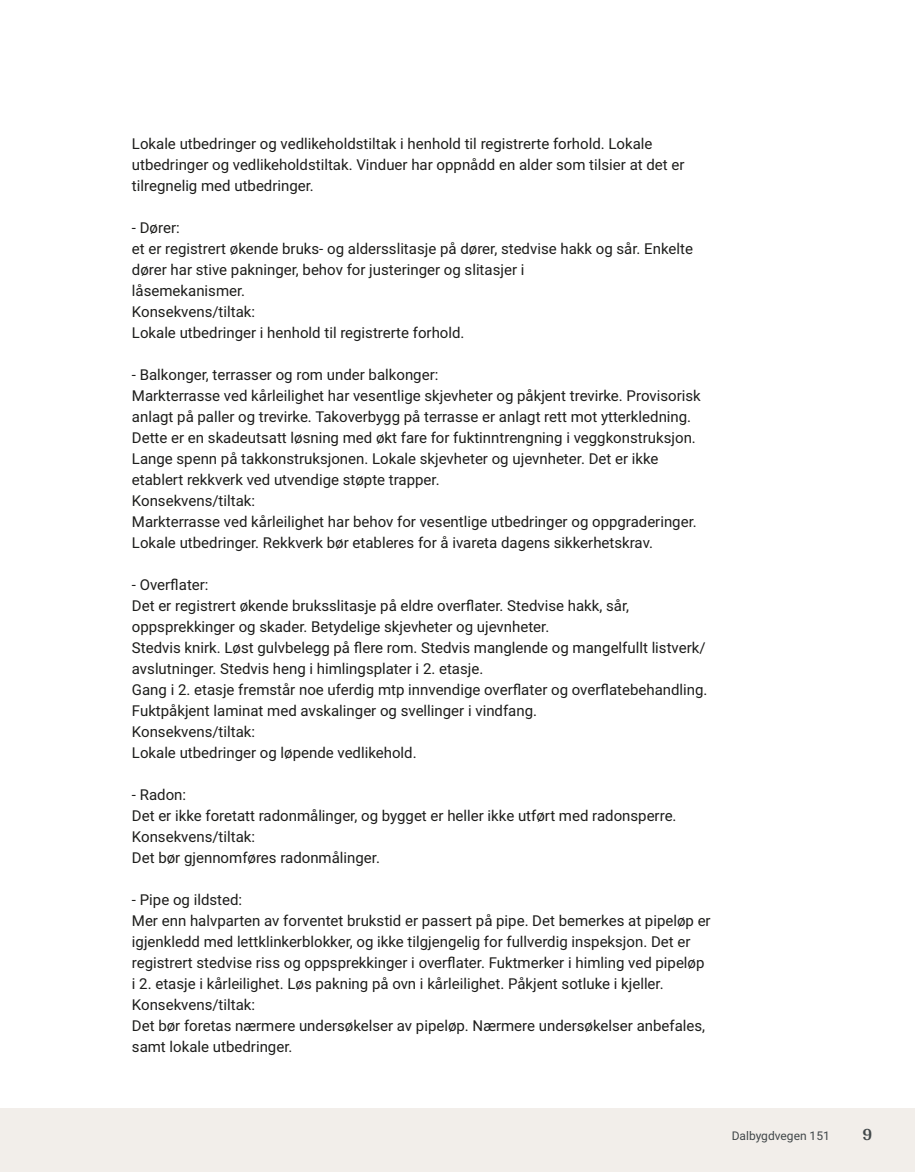
<style>
.page{position:relative;width:915px;height:1172px;background:#fff}
.page>*{position:absolute;margin:0;border:0;box-sizing:border-box;transform-origin:0 0}
.t1{font:700 18px "Arya";color:#414749}
.t2{font:15px/21px "Roboto Vitec";color:#1d1d1b}
.t3{font:12px "Roboto Vitec";color:#414749}
</style>
<div class="page">
<div style="left:0;top:1108px;width:914px;height:64px;background:#f2eeea"></div>
<p class="t2" style="left:132px;top:132px;width:554px">Lokale utbedringer og vedlikeholdstiltak i henhold til registrerte forhold. Lokale utbedringer og vedlikeholdstiltak. Vinduer har oppnådd en alder som tilsier at det er tilregnelig med utbedringer.</p>
<p class="t2" style="left:132px;top:216px;width:562px">‑ Dører:<br>et er registrert økende bruks‑ og aldersslitasje på dører, stedvise hakk og sår. Enkelte dører har stive pakninger, behov for justeringer og slitasjer i<br>låsemekanismer.<br>Konsekvens/tiltak:<br>Lokale utbedringer i henhold til registrerte forhold.</p>
<p class="t2" style="left:132px;top:363px;width:570px">‑ Balkonger, terrasser og rom under balkonger:<br>Markterrasse ved kårleilighet har vesentlige skjevheter og påkjent trevirke. Provisorisk anlagt på paller og trevirke. Takoverbygg på terrasse er anlagt rett mot ytterkledning.<br>Dette er en skadeutsatt løsning med økt fare for fuktinntrengning i veggkonstruksjon.<br>Lange spenn på takkonstruksjonen. Lokale skjevheter og ujevnheter. Det er ikke etablert rekkverk ved utvendige støpte trapper.<br>Konsekvens/tiltak:<br>Markterrasse ved kårleilighet har behov for vesentlige utbedringer og oppgraderinger.<br>Lokale utbedringer. Rekkverk bør etableres for å ivareta dagens sikkerhetskrav.</p>
<p class="t2" style="left:132px;top:573px;width:577px">‑ Overflater:<br>Det er registrert økende bruksslitasje på eldre overflater. Stedvise hakk, sår, oppsprekkinger og skader. Betydelige skjevheter og ujevnheter.<br>Stedvis knirk. Løst gulvbelegg på flere rom. Stedvis manglende og mangelfullt listverk/ avslutninger. Stedvis heng i himlingsplater i 2. etasje.<br>Gang i 2. etasje fremstår noe uferdig mtp innvendige overflater og overflatebehandling.<br>Fuktpåkjent laminat med avskalinger og svellinger i vindfang.<br>Konsekvens/tiltak:<br>Lokale utbedringer og løpende vedlikehold.</p>
<p class="t2" style="left:132px;top:783px;width:546px">‑ Radon:<br>Det er ikke foretatt radonmålinger, og bygget er heller ikke utført med radonsperre.<br>Konsekvens/tiltak:<br>Det bør gjennomføres radonmålinger.</p>
<p class="t2" style="left:132px;top:888px;width:580px">‑ Pipe og ildsted:<br>Mer enn halvparten av forventet brukstid er passert på pipe. Det bemerkes at pipeløp er igjenkledd med lettklinkerblokker, og ikke tilgjengelig for fullverdig inspeksjon. Det er registrert stedvise riss og oppsprekkinger i overflater. Fuktmerker i himling ved pipeløp i 2. etasje i kårleilighet. Løs pakning på ovn i kårleilighet. Påkjent sotluke i kjeller.<br>Konsekvens/tiltak:<br>Det bør foretas nærmere undersøkelser av pipeløp. Nærmere undersøkelser anbefales, samt lokale utbedringer.</p>
<p class="t3" style="left:731px;top:1127px;width:100px">Dalbygdvegen 151</p>
<p class="t1" style="left:862px;top:1123px;width:11px">9</p>
</div>
